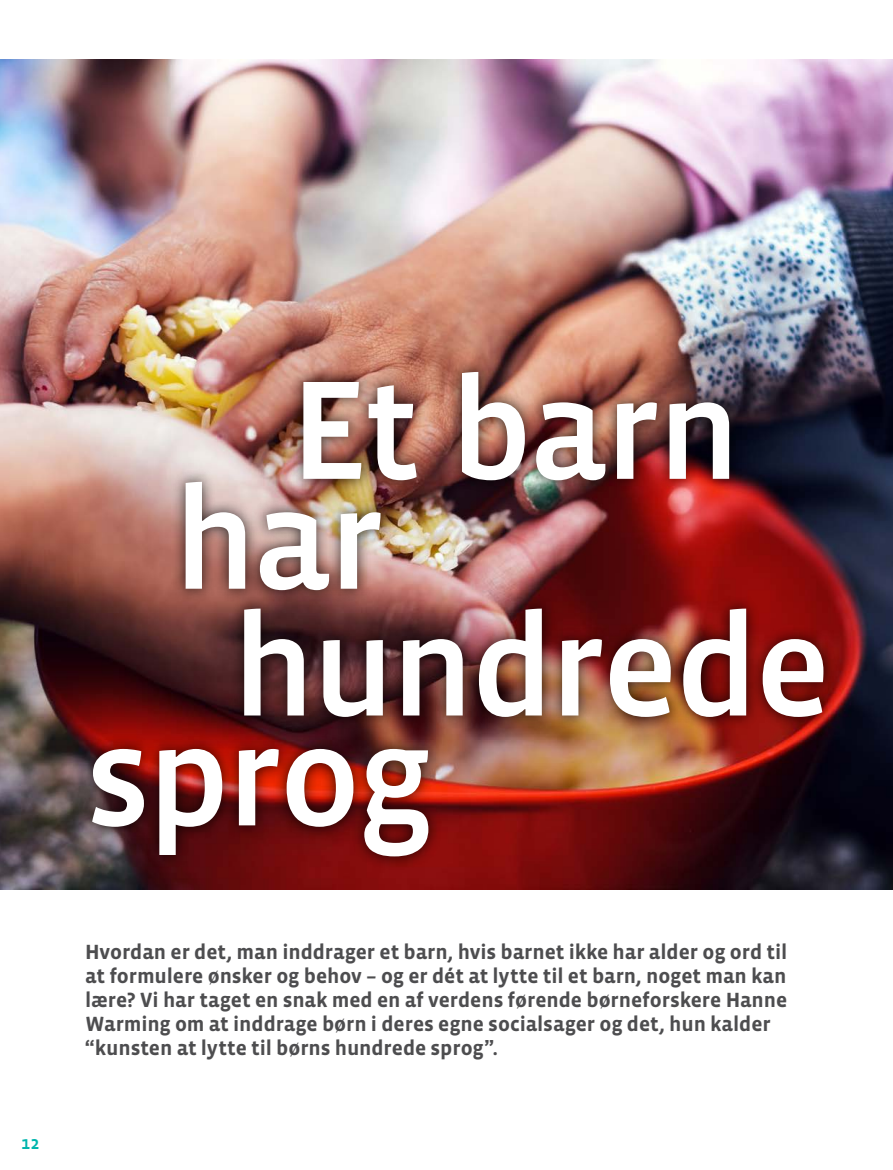
<style>
.page{position:relative;width:893px;height:1170px;background:#fff}
.page>*{position:absolute;margin:0;border:0;box-sizing:border-box;transform-origin:0 0}
.Overskrift_1{font:143.55px/109.8px "Vista Sans Med";letter-spacing:-.025em;color:#fff}
.manchet{font:700 21px/24px "Vista Sans";letter-spacing:-.005em;color:#4d4d4f}
.t1{font:18px "Vista Sans Med";color:#00b5ad}
</style>
<div class="page">
<img style="left:0;top:60px;width:893px;height:829px">
<div style="left:79px;top:358px;width:758px;height:511px;background:#000;opacity:.8"></div>
<p class="t1" style="left:21px;top:1133px;width:20px">12</p>
<p class="Overskrift_1" style="left:173px;top:378px;width:570px;text-indent:117px">Et barn har</p>
<p class="Overskrift_1" style="left:232px;top:615px;width:601px">hundrede</p>
<p class="Overskrift_1" style="left:85px;top:725px;width:350px">sprog</p>
<p class="manchet" style="left:85px;top:940px;width:704px">Hvordan er det, man inddrager et barn, hvis barnet ikke har alder og ord til at formulere ønsker og behov – og er dét at lytte til et barn, noget man kan lære? Vi har taget en snak med en af verdens førende børneforskere Hanne Warming om at inddrage børn i deres egne socialsager og det, hun kalder “kunsten at lytte til børns hundrede sprog”.</p>
</div>
